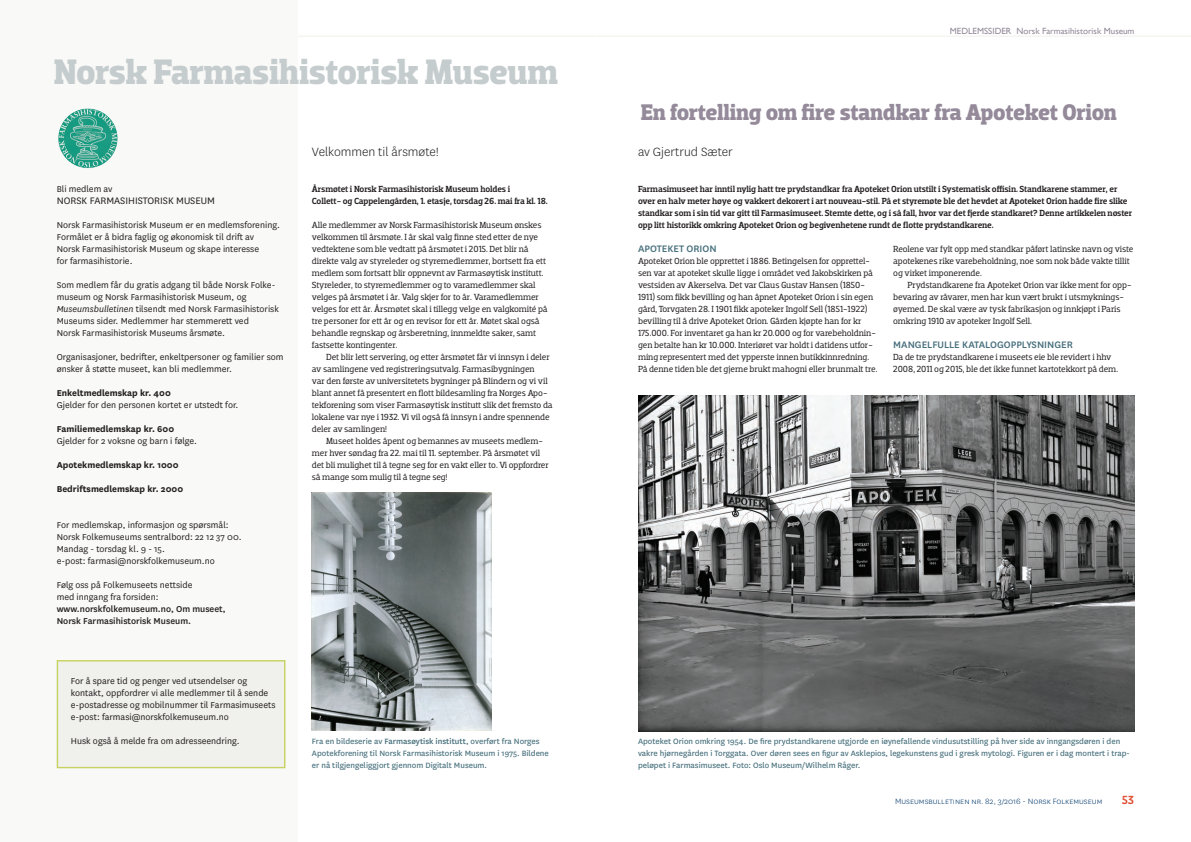
<style>
.page{position:relative;width:1191px;height:842px;background:#fff}
.page>*{position:absolute;margin:0;border:0;box-sizing:border-box;transform-origin:0 0}
.t1{font:700 36px "Dobra Slab";letter-spacing:-.015em;color:#c5ccce}
.t2{font:700 23px "Dobra Slab";letter-spacing:-.015em;color:#948a9a}
.t3{font:300 14px "National";color:#231f20}
.t4{font:500 12px "Dobra Slab";color:#e05336}
.t5{font:500 11px "National";color:#466f7c}
.t6{font:11px "National";color:#231f20}
.t7{font:10px/12px "National";color:#231f20}
.t8{font:700 10px "National";color:#231f20}
.t9{font:500 10px/12px "National";color:#231f20}
.t10{font:9px/12px "Dobra Slab";letter-spacing:-.015em;color:#231f20}
.t11{font:500 9px/12px "Dobra Slab";letter-spacing:-.015em;color:#231f20}
.t12{font:9px/12px "National";color:#466f7c}
.t13{font:300 9px "National";color:#01386b}
.t14{font:9px "Gill Sans";color:#948a9a}
.s1{font-style:italic}
.s2{font-weight:500}
</style>
<div class="page">
<hr style="left:0;top:36px;width:595px;height:1px;background:#f0f0ec">
<hr style="left:596px;top:36px;width:595px;height:1px;background:#f0f0ec">
<img style="left:58px;top:108px;width:60px;height:61px">
<div style="left:57px;top:660px;width:228px;height:108px;background:#f0f0ec;border:1px solid #c7d260"></div>
<img style="left:312px;top:492px;width:180px;height:239px">
<img style="left:638px;top:395px;width:496px;height:337px">
<h1 class="t1" style="left:54px;top:51px;width:505px">Norsk Farmasihistorisk Museum</h1>
<p class="t14" style="left:950px;top:26px;width:186px">MEDLEMSSIDER Norsk Farmasihistorisk Museum</p>
<h2 class="t2" style="left:641px;top:99px;width:477px">En fortelling om fire standkar fra Apoteket Orion</h2>
<p class="t7" style="left:57px;top:183px;width:57px">Bli medlem av</p>
<p class="t6" style="left:57px;top:193px;width:160px">NORSK FARMASIHISTORISK MUSEUM</p>
<p class="t7" style="left:57px;top:219px;width:225px">Norsk Farmasihistorisk Museum er en medlemsforening.<br>Formålet er å bidra faglig og økonomisk til drift av Norsk Farmasihistorisk Museum og skape interesse<br>for farmasihistorie.</p>
<p class="t7" style="left:57px;top:279px;width:224px">Som medlem får du gratis adgang til både Norsk Folke&shy;museum og Norsk Farmasihistorisk Museum, og <span class="s1">Museumsbulletinen</span> tilsendt med Norsk Farmasihistorisk Museums sider. Medlemmer har stemmerett ved<br>Norsk Farmasihistorisk Museums årsmøte.</p>
<p class="t7" style="left:57px;top:351px;width:228px">Organisasjoner, bedrifter, enkeltpersoner og familier som ønsker å støtte museet, kan bli medlemmer.</p>
<p class="t8" style="left:57px;top:386px;width:116px">Enkeltmedlemskap kr. 400</p>
<p class="t7" style="left:57px;top:399px;width:183px">Gjelder for den personen kortet er utstedt for.</p>
<p class="t8" style="left:57px;top:422px;width:119px">Familiemedlemskap kr. 600</p>
<p class="t7" style="left:57px;top:435px;width:142px">Gjelder for 2 voksne og barn i følge.</p>
<p class="t8" style="left:57px;top:458px;width:123px">Apotekmedlemskap kr. 1000</p>
<p class="t8" style="left:57px;top:482px;width:128px">Bedriftsmedlemskap kr. 2000</p>
<p class="t7" style="left:57px;top:519px;width:186px">For medlemskap, informasjon og spørsmål:<br>Norsk Folkemuseums sentralbord: 22 12 37 00.<br>Mandag - torsdag kl. 9 - 15.<br>e-post: farmasi@norskfolkemuseum.no</p>
<p class="t7" style="left:57px;top:579px;width:137px">Følg oss på Folkemuseets nettside med inngang fra forsiden:</p>
<p class="t9" style="left:57px;top:602px;width:171px">www.norskfolkemuseum.no, Om museet,<br>Norsk Farmasihistorisk Museum.</p>
<p class="t7" style="left:71px;top:675px;width:206px">For å spare tid og penger ved utsendelser og kontakt, oppfordrer vi alle medlemmer til å sende e-postadresse og mobilnummer til Farmasimuseets e-post: farmasi@norskfolkemuseum.no</p>
<p class="t7" style="left:71px;top:735px;width:170px">Husk også å melde fra om adresseendring.</p>
<h3 class="t3" style="left:312px;top:143px;width:129px">Velkommen til årsmøte!</h3>
<h3 class="t3" style="left:638px;top:143px;width:96px">av Gjertrud Sæter</h3>
<p class="t11" style="left:312px;top:183px;width:237px">Årsmøtet i Norsk Farmasihistorisk Museum holdes i<br>Collett- og Cappelengården, 1. etasje, torsdag 26. mai fra kl. 18.</p>
<p class="t10" style="left:312px;top:219px;width:237px">Alle medlemmer av Norsk Farmasihistorisk Museum ønskes velkommen til årsmøte. I år skal valg finne sted etter de nye vedtektene som ble vedtatt på årsmøtet i 2015. Det blir nå direkte valg av styreleder og styremedlemmer, bortsett fra ett medlem som fortsatt blir oppnevnt av Farmasøytisk institutt.<br>Styreleder, to styremedlemmer og to varamedlemmer skal velges på årsmøtet i år. Valg skjer for to år. Varamedlemmer velges for ett år. Årsmøtet skal i tillegg velge en valgkomité på tre personer for ett år og en revisor for ett år. Møtet skal også behandle regnskap og årsberetning, innmeldte saker, samt fastsette kontingenter.</p>
<p class="t10" style="left:312px;top:351px;width:242px;text-indent:14px">Det blir lett servering, og etter årsmøtet får vi innsyn i deler av samlingene ved registreringsutvalg. Farmasibygningen<br>var den første av universitetets bygninger på Blindern og vi vil blant annet få presentert en flott bildesamling fra Norges Apo&shy;tekforening som viser Farmasøytisk institutt slik det fremsto da lokalene var nye i 1932. Vi vil også få innsyn i andre spennende deler av samlingen!</p>
<p class="t10" style="left:312px;top:435px;width:238px;text-indent:14px">Museet holdes åpent og bemannes av museets medlem&shy;mer hver søndag fra 22. mai til 11. september. På årsmøtet vil det bli mulighet til å tegne seg for en vakt eller to. Vi oppfordrer så mange som mulig til å tegne seg!</p>
<p class="t11" style="left:638px;top:183px;width:496px">Farmasimuseet har inntil nylig hatt tre prydstandkar fra Apoteket Orion utstilt i Systematisk offisin. Standkarene stammer, er over en halv meter høye og vakkert dekorert i art nouveau-stil. På et styremøte ble det hevdet at Apoteket Orion hadde fire slike standkar som i sin tid var gitt til Farmasimuseet. Stemte dette, og i så fall, hvor var det fjerde standkaret? Denne artikkelen nøster opp litt historikk omkring Apoteket Orion og begivenhetene rundt de flotte prydstandkarene.</p>
<p class="t5" style="left:638px;top:241px;width:80px">APOTEKET ORION</p>
<p class="t10" style="left:638px;top:255px;width:241px">Apoteket Orion ble opprettet i 1886. Betingelsen for opprettel&shy;sen var at apoteket skulle ligge i området ved Jakobskirken på vestsiden av Akerselva. Det var Claus Gustav Hansen (1850- 1911) som fikk bevilling og han åpnet Apoteket Orion i sin egen gård, Torvgaten 28. I 1901 fikk apoteker Ingolf Sell (1851-1922) bevilling til å drive Apoteket Orion. Gården kjøpte han for kr 175.000. For inventaret ga han kr 20.000 og for varebeholdnin&shy;gen betalte han kr 10.000. Interiøret var holdt i datidens utfor&shy;ming representert med det ypperste innen butikkinnredning.<br>På denne tiden ble det gjerne brukt mahogni eller brunmalt tre.</p>
<p class="t10" style="left:893px;top:243px;width:242px">Reolene var fylt opp med standkar påført latinske navn og viste apotekenes rike varebeholdning, noe som nok både vakte tillit og virket imponerende.</p>
<p class="t10" style="left:893px;top:279px;width:240px;text-indent:14px">Prydstandkarene fra Apoteket Orion var ikke ment for opp&shy;bevaring av råvarer, men har kun vært brukt i utsmyknings&shy;øyemed. De skal være av tysk fabrikasjon og innkjøpt i Paris omkring 1910 av apoteker Ingolf Sell.</p>
<p class="t5" style="left:893px;top:337px;width:181px">MANGELFULLE KATALOGOPPLYSNINGER</p>
<p class="t10" style="left:893px;top:351px;width:226px">Da de tre prydstandkarene i museets eie ble revidert i hhv<br>2008, 2011 og 2015, ble det ikke funnet kartotekkort på dem.</p>
<p class="t12" style="left:312px;top:735px;width:238px">Fra en bildeserie av <span class="s2">Farmasøytisk institutt,</span> overført fra Norges<br>Apotekforening til Norsk Farmasihistorisk Museum i 1975. Bildene er nå tilgjengeliggjort gjennom Digitalt Museum.</p>
<p class="t12" style="left:638px;top:735px;width:493px">Apoteket Orion omkring 1954. De fire prydstandkarene utgjorde en iøynefallende vindusutstilling på hver side av inngangsdøren i den vakre hjørnegården i Torggata. Over døren sees en figur av Asklepios, legekunstens gud i gresk mytologi. Figuren er i dag montert i trap&shy;peløpet i Farmasimuseet. Foto: Oslo Museum/Wilhelm Råger.</p>
<p class="t13" style="left:895px;top:796px;width:209px">Museumsbulletinen nr. 82, 3/2016 - Norsk Folkemuseum</p>
<h3 class="t4" style="left:1122px;top:793px;width:13px">53</h3>
</div>
